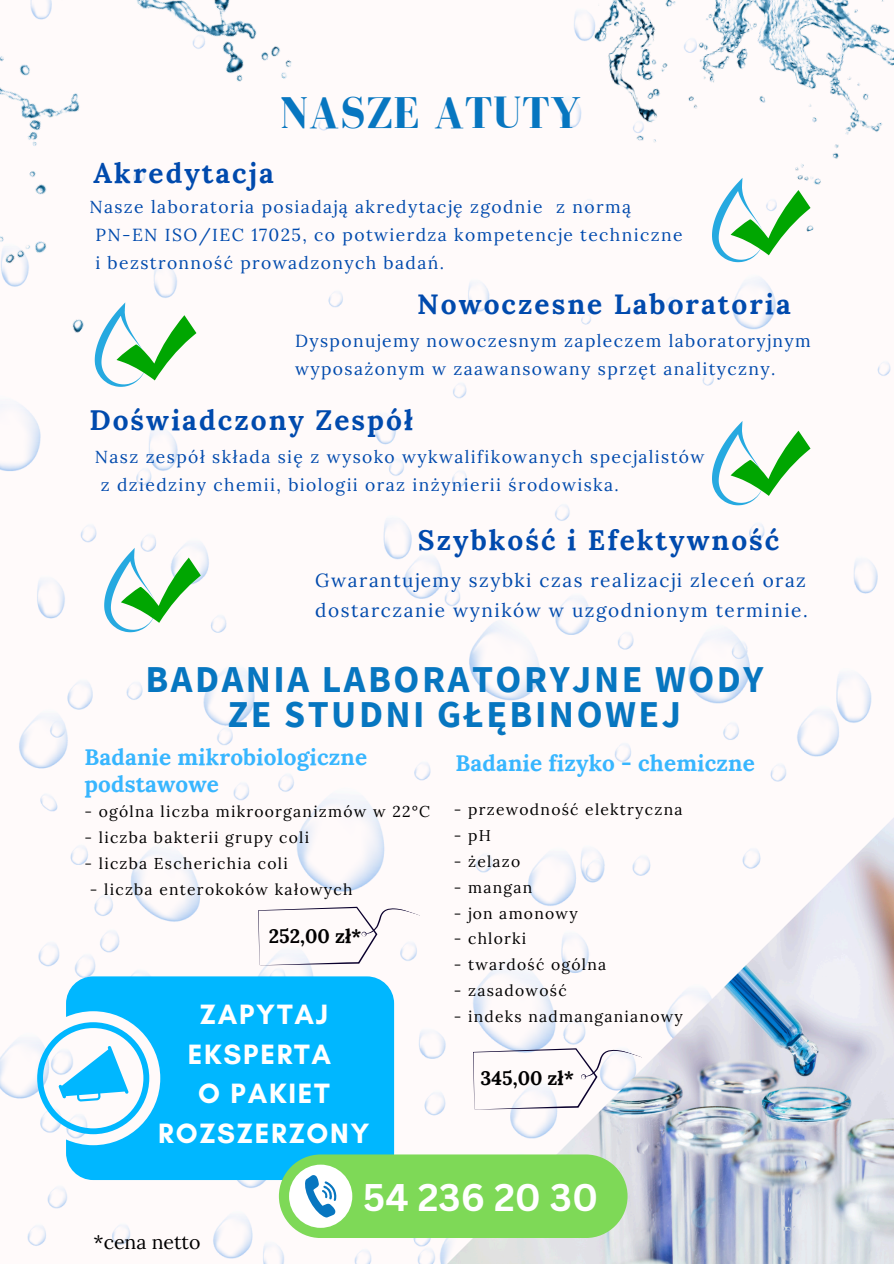
<style>
.page{position:relative;width:894px;height:1264px;background:#fff}
.page>*{position:absolute;margin:0;border:0;box-sizing:border-box;transform-origin:0 0}
.t1{font:700 45.6px "Bodoni FLF";letter-spacing:.015em;color:#0776c0}
.t2{font:700 37.95px/34.8px "Source Sans Pro";letter-spacing:.065em;color:#0776c0;text-align:center}
.t3{font:700 37.5px "Canva Sans";color:#fff}
.t4{font:700 28.5px/39.3px "Glacial Indifference";letter-spacing:.06em;color:#fff;text-align:center}
.t5{font:700 28.05px "Lora";letter-spacing:.075em;color:#004aad}
.t6{font:700 22.5px/27px "Lora";letter-spacing:.005em;color:#38b6ff}
.t7{font:700 19.5px "Lora";color:#000}
.t8{font:19.5px "Lora";color:#000}
.t9{font:18.9px/30.3px "Lora";letter-spacing:.08em;color:#004aad}
.t10{font:17.4px/28.2px "Lora";letter-spacing:.08em;color:#004aad}
.t11{font:15.6px "Lora";letter-spacing:.08em;color:#000}
</style>
<div class="page">
<img style="left:0;top:277px;width:891px;height:986px">
<div style="left:66px;top:976px;width:328px;height:203px;background:#00b7ff"></div>
<svg style="left:37px;top:1022px;width:112px;height:112px"></svg>
<svg style="left:711px;top:421px;width:99px;height:84px"></svg>
<svg style="left:104px;top:548px;width:97px;height:84px"></svg>
<img style="left:438px;top:817px;width:455px;height:446px">
<div style="left:279px;top:1154px;width:348px;height:83px;background:#7ed957;border-radius:42px"></div>
<div style="left:289px;top:1164px;width:63px;height:63px;background:#fff;border-radius:50%"></div>
<svg style="left:305px;top:1175px;width:32px;height:42px"></svg>
<svg style="left:455px;top:1017px;width:187px;height:126px"></svg>
<svg style="left:241px;top:877px;width:179px;height:120px"></svg>
<img style="left:560px;top:0;width:333px;height:263px">
<img style="left:0;top:0;width:331px;height:548px">
<p class="t1" style="left:280px;top:88px;width:302px">NASZE ATUTY</p>
<p class="t5" style="left:93px;top:155px;width:182px">Akredytacja</p>
<p class="t10" style="left:89px;top:192px;width:543px">Nasze laboratoria posiadają akredytację zgodnie z normą</p>
<h2 class="t10" style="left:95px;top:221px;width:588px">PN-EN ISO/IEC 17025, co potwierdza kompetencje techniczne</h2>
<h6 class="t10" style="left:95px;top:249px;width:350px">i bezstronność prowadzonych badań.</h6>
<p class="t5" style="left:417px;top:286px;width:375px">Nowoczesne Laboratoria</p>
<p class="t10" style="left:295px;top:327px;width:517px">Dysponujemy nowoczesnym zapleczem laboratoryjnym wyposażonym w zaawansowany sprzęt analityczny.</p>
<p class="t5" style="left:89px;top:402px;width:325px">Doświadczony Zespół</p>
<p class="t10" style="left:95px;top:442px;width:611px">Nasz zespół składa się z wysoko wykwalifikowanych specjalistów</p>
<p class="t10" style="left:101px;top:470px;width:519px">z dziedziny chemii, biologii oraz inżynierii środowiska.</p>
<p class="t5" style="left:418px;top:522px;width:363px">Szybkość i Efektywność</p>
<p class="t9" style="left:315px;top:564px;width:494px">Gwarantujemy szybki czas realizacji zleceń oraz dostarczanie wyników w uzgodnionym terminie.</p>
<p class="t2" style="left:145px;top:660px;width:619px">BADANIA LABORATORYJNE WODY<br>ZE STUDNI GŁĘBINOWEJ</p>
<p class="t6" style="left:84px;top:743px;width:284px">Badanie mikrobiologiczne podstawowe</p>
<p class="t11" style="left:84px;top:801px;width:347px">- ogólna liczba mikroorganizmów w 22°C</p>
<p class="t11" style="left:84px;top:827px;width:226px">- liczba bakterii grupy coli</p>
<h5 class="t11" style="left:84px;top:853px;width:205px">- liczba Escherichia coli</h5>
<p class="t11" style="left:90px;top:879px;width:264px">- liczba enterokoków kałowych</p>
<p class="t7" style="left:269px;top:923px;width:94px">252,00 zł*</p>
<p class="t4" style="left:158px;top:994px;width:213px">ZAPYTAJ<br>EKSPERTA<br>O PAKIET<br>ROZSZERZONY</p>
<p class="t6" style="left:455px;top:749px;width:301px">Badanie fizyko - chemiczne</p>
<p class="t11" style="left:453px;top:799px;width:230px">- przewodność elektryczna</p>
<h1 class="t11" style="left:453px;top:825px;width:39px">- pH</h1>
<h5 class="t11" style="left:453px;top:851px;width:68px">- żelazo</h5>
<p class="t11" style="left:453px;top:877px;width:80px">- mangan</p>
<p class="t11" style="left:453px;top:902px;width:125px">- jon amonowy</p>
<p class="t11" style="left:453px;top:928px;width:74px">- chlorki</p>
<h5 class="t11" style="left:453px;top:954px;width:154px">- twardość ogólna</h5>
<p class="t11" style="left:453px;top:980px;width:114px">- zasadowość</p>
<h5 class="t11" style="left:453px;top:1006px;width:230px">- indeks nadmanganianowy</h5>
<p class="t7" style="left:480px;top:1065px;width:95px">345,00 zł*</p>
<p class="t8" style="left:93px;top:1229px;width:108px">*cena netto</p>
<p class="t3" style="left:363px;top:1170px;width:237px">54 236 20 30</p>
</div>
